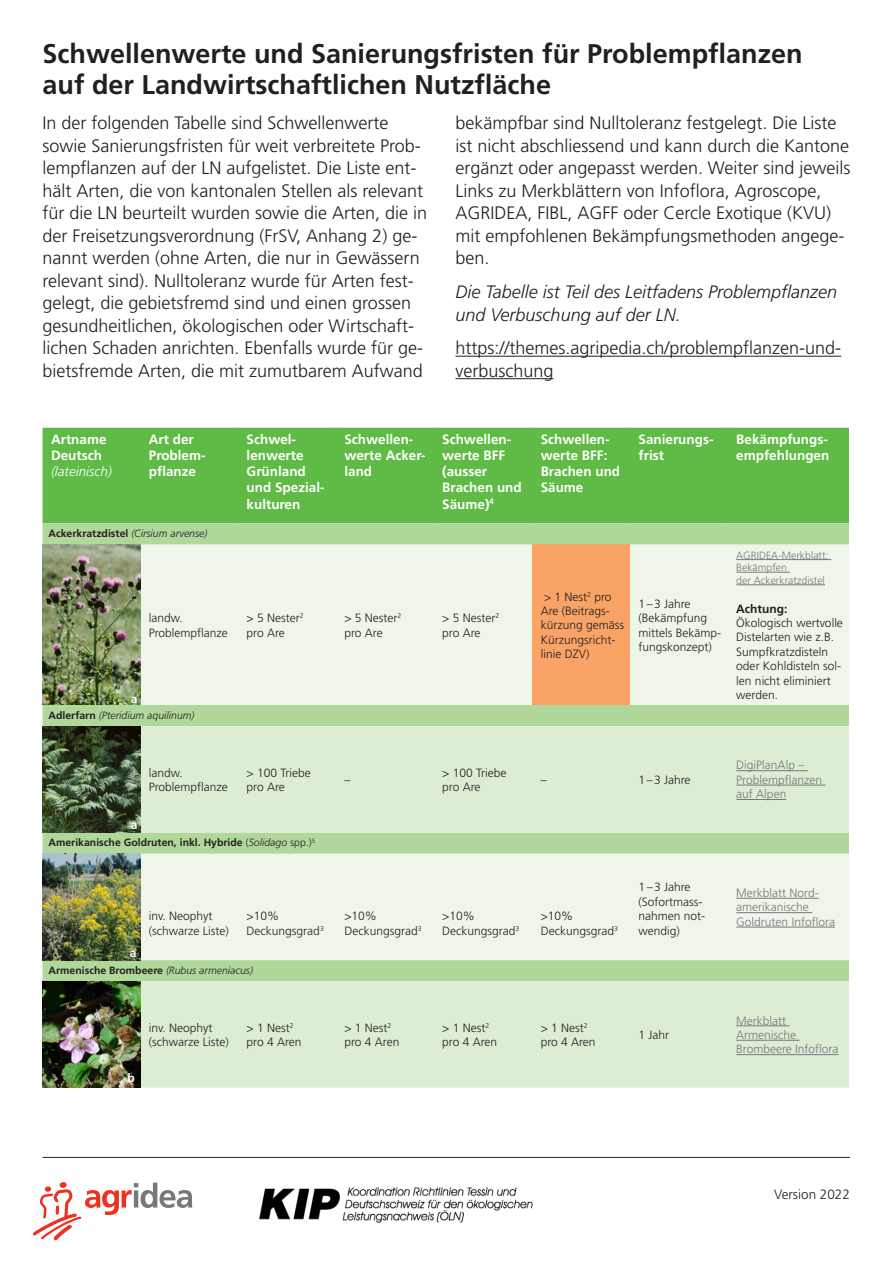
<style>
.page{position:relative;width:893px;height:1263px;background:#fff}
.page>*{position:absolute;margin:0;border:0;box-sizing:border-box;transform-origin:0 0}
.t1{font:700 27px/31.5px "Frutiger LT Pro";color:#231f20}
.t2{font:300 18px/22.5px "Frutiger LT Pro";color:#231f20}
.t3{font:italic 300 18px/22.5px "Frutiger LT Pro";color:#231f20}
.t4{font:700 13.5px/16.2px "Frutiger LT Pro";color:#fff}
.t5{font:300 13.5px "Frutiger LT Pro";color:#231f20}
.Text_in_Tabelle{font:300 12px/14.4px "Frutiger LT Pro";color:#231f20}
.Text_in_Tabelle-2{font:300 12px/14.4px "Frutiger LT Pro";color:#76787b}
.t6{font:700 12px "Frutiger LT Pro";color:#fff}
.text_im_Rahmen{font:700 10.5px "Frutiger LT Pro";color:#231f20}
.Text_in_Tabelle-3{font:300 10.5px/12.6px "Frutiger LT Pro";color:#76787b}
.text_im_Rahmen-2{font:italic 300 10.5px "Frutiger LT Pro";color:#231f20}
.s1{font-weight:300;font-style:italic}
.s2{font-weight:700;font-style:normal}
.s3{font-weight:300}
.s4{font-weight:700}
</style>
<div class="page">
<img style="left:259px;top:1187px;width:274px;height:36px">
<svg style="left:33px;top:1182px;width:159px;height:58px"></svg>
<hr style="left:43px;top:1157px;width:807px;height:1px;background:#231f20">
<div style="left:43px;top:428px;width:806px;height:95px;background:#60bb46"></div>
<svg style="left:43px;top:523px;width:806px;height:22px;background:#b2d89c"></svg>
<svg style="left:43px;top:545px;width:806px;height:181px;background:#e3f1dc"></svg>
<div style="left:532px;top:545px;width:98px;height:160px;background:#f9a366"></div>
<svg style="left:43px;top:726px;width:806px;height:362px;background:#dbecd2"></svg>
<hr style="left:336px;top:428px;width:1px;height:95px;background:#60bb46">
<hr style="left:433px;top:428px;width:1px;height:95px;background:#60bb46">
<hr style="left:532px;top:428px;width:1px;height:95px;background:#60bb46">
<hr style="left:630px;top:428px;width:1px;height:95px;background:#60bb46">
<hr style="left:727px;top:428px;width:1px;height:95px;background:#60bb46">
<hr style="left:238px;top:428px;width:1px;height:95px;background:#60bb46">
<img style="left:43px;top:545px;width:97px;height:160px">
<hr style="left:736px;top:559px;width:95px;height:1px;background:#76787b">
<hr style="left:736px;top:572px;width:54px;height:1px;background:#76787b">
<hr style="left:736px;top:584px;width:89px;height:1px;background:#76787b">
<img style="left:43px;top:726px;width:97px;height:106px">
<hr style="left:736px;top:770px;width:72px;height:1px;background:#76787b">
<hr style="left:736px;top:785px;width:89px;height:1px;background:#76787b">
<hr style="left:736px;top:799px;width:50px;height:1px;background:#76787b">
<img style="left:43px;top:854px;width:97px;height:106px">
<hr style="left:736px;top:898px;width:83px;height:1px;background:#76787b">
<hr style="left:736px;top:912px;width:76px;height:1px;background:#76787b">
<hr style="left:736px;top:927px;width:99px;height:1px;background:#76787b">
<img style="left:43px;top:981px;width:97px;height:107px">
<hr style="left:736px;top:1025px;width:54px;height:1px;background:#76787b">
<hr style="left:736px;top:1040px;width:64px;height:1px;background:#76787b">
<hr style="left:736px;top:1054px;width:103px;height:1px;background:#76787b">
<hr style="left:455px;top:356px;width:386px;height:1px;background:#231f20">
<hr style="left:455px;top:378px;width:98px;height:1px;background:#231f20">
<p class="t1" style="left:43px;top:37px;width:762px">Schwellenwerte und Sanierungsfristen für Problempflanzen auf der Landwirtschaftlichen Nutzfläche</p>
<p class="t2" style="left:43px;top:112px;width:386px">In der folgenden Tabelle sind Schwellenwerte sowie Sanierungsfristen für weit verbreitete Prob&shy;lempflanzen auf der LN aufgelistet. Die Liste ent&shy;hält Arten, die von kantonalen Stellen als relevant für die LN beurteilt wurden sowie die Arten, die in der Freisetzungsverordnung (FrSV, Anhang 2) ge&shy;nannt werden (ohne Arten, die nur in Gewässern relevant sind). Nulltoleranz wurde für Arten fest&shy;gelegt, die gebietsfremd sind und einen grossen gesundheitlichen, ökologischen oder Wirtschaft&shy;lichen Schaden anrichten. Ebenfalls wurde für ge&shy;bietsfremde Arten, die mit zumutbarem Aufwand</p>
<p class="t2" style="left:455px;top:112px;width:396px">bekämpfbar sind Nulltoleranz festgelegt. Die Liste ist nicht abschliessend und kann durch die Kantone ergänzt oder angepasst werden. Weiter sind jeweils Links zu Merkblättern von Infoflora, Agroscope, AGRIDEA, FIBL, AGFF oder Cercle Exotique (KVU) mit empfohlenen Bekämpfungsmethoden angege&shy;ben.</p>
<p class="t3" style="left:455px;top:281px;width:383px">Die Tabelle ist Teil des Leitfadens Problempflanzen und Verbuschung auf der LN.</p>
<p class="t2" style="left:455px;top:337px;width:387px">https://themes.agripedia.ch/problempflanzen-und&shy;verbuschung</p>
<p class="t4" style="left:51px;top:431px;width:62px">Artname<br>Deutsch <span class="s1">(lateinisch)</span></p>
<p class="t4" style="left:149px;top:431px;width:58px">Art der<br>Problem&shy;pflanze</p>
<p class="t4" style="left:247px;top:431px;width:80px">Schwel&shy;lenwerte<br>Grünland und Spezial&shy;kulturen</p>
<p class="t4" style="left:344px;top:431px;width:83px">Schwellen&shy;werte Acker&shy;land</p>
<p class="t4" style="left:442px;top:431px;width:81px">Schwellen&shy;werte BFF (ausser<br>Brachen und<br>Säume)<sup>4</sup></p>
<p class="t4" style="left:541px;top:431px;width:81px">Schwellen&shy;werte BFF:<br>Brachen und<br>Säume</p>
<p class="t4" style="left:638px;top:431px;width:77px">Sanierungs&shy;frist</p>
<p class="t4" style="left:736px;top:431px;width:95px">Bekämpfungs&shy;empfehlungen</p>
<p class="text_im_Rahmen" style="left:49px;top:527px;width:160px">Ackerkratzdistel <span class="s1">(Cirsium arvense)</span></p>
<p class="Text_in_Tabelle" style="left:149px;top:611px;width:81px">landw.<br>Problempflanze</p>
<p class="Text_in_Tabelle" style="left:247px;top:611px;width:59px">&gt; 5 Nester<sup>2 </sup>pro Are</p>
<p class="Text_in_Tabelle" style="left:344px;top:611px;width:59px">&gt; 5 Nester<sup>2 </sup>pro Are</p>
<p class="Text_in_Tabelle" style="left:442px;top:611px;width:59px">&gt; 5 Nester<sup>2 </sup>pro Are</p>
<p class="t6" style="left:131px;top:691px;width:8px">a</p>
<p class="text_im_Rahmen-2" style="left:49px;top:709px;width:148px"><span class="s2">Adlerfarn</span> (Pteridium aquilinum)</p>
<p class="t6" style="left:131px;top:817px;width:8px">a</p>
<p class="Text_in_Tabelle" style="left:149px;top:765px;width:81px">landw.<br>Problempflanze</p>
<p class="Text_in_Tabelle" style="left:247px;top:765px;width:66px">&gt; 100 Triebe pro Are</p>
<p class="text_im_Rahmen" style="left:49px;top:836px;width:268px">Amerikanische Goldruten, inkl. Hybride <span class="s3">(</span><span class="s1">Solidago</span> <span class="s3">spp.)</span><sup>5</sup></p>
<p class="Text_in_Tabelle" style="left:344px;top:773px;width:7px">–</p>
<p class="Text_in_Tabelle" style="left:442px;top:765px;width:66px">&gt; 100 Triebe pro Are</p>
<p class="Text_in_Tabelle" style="left:541px;top:589px;width:85px">&gt; 1 Nest<sup>2</sup> pro<br>Are (Beitrags&shy;kürzung gemäss<br>Kürzungsricht&shy;linie DZV)</p>
<p class="Text_in_Tabelle" style="left:638px;top:596px;width:84px">1–3 Jahre (Bekämpfung mittels Bekämp&shy;fungskonzept)</p>
<p class="Text_in_Tabelle-3" style="left:736px;top:549px;width:94px">AGRIDEA-Merkblatt:<br>Bekämpfen<br>der Ackerkratzdistel</p>
<p class="Text_in_Tabelle" style="left:736px;top:601px;width:108px"><span class="s4">Achtung:<br></span>Ökologisch wertvolle<br>Distelarten wie z.B.<br>Sumpfkratzdisteln oder Kohldisteln sol&shy;len nicht eliminiert werden.</p>
<p class="Text_in_Tabelle" style="left:541px;top:773px;width:7px">–</p>
<p class="Text_in_Tabelle" style="left:638px;top:773px;width:54px">1–3 Jahre</p>
<p class="Text_in_Tabelle-2" style="left:736px;top:758px;width:87px">DigiPlanAlp –<br>Problempflanzen auf Alpen</p>
<p class="t6" style="left:130px;top:945px;width:8px">a</p>
<p class="Text_in_Tabelle" style="left:149px;top:909px;width:81px">inv. Neophyt (schwarze Liste)</p>
<p class="Text_in_Tabelle" style="left:247px;top:909px;width:79px">&gt;10%<br>Deckungsgrad<sup>3</sup></p>
<p class="Text_in_Tabelle" style="left:344px;top:909px;width:79px">&gt;10%<br>Deckungsgrad<sup>3</sup></p>
<p class="Text_in_Tabelle" style="left:442px;top:909px;width:79px">&gt;10%<br>Deckungsgrad<sup>3</sup></p>
<p class="Text_in_Tabelle" style="left:541px;top:909px;width:79px">&gt;10%<br>Deckungsgrad<sup>3</sup></p>
<p class="text_im_Rahmen" style="left:49px;top:964px;width:206px">Armenische Brombeere <span class="s1">(Rubus armeniacus)</span></p>
<p class="Text_in_Tabelle" style="left:638px;top:880px;width:68px">1–3 Jahre (Sofortmass&shy;nahmen not&shy;wendig)</p>
<p class="Text_in_Tabelle-2" style="left:736px;top:886px;width:100px">Merkblatt Nord&shy;amerikanische<br>Goldruten Infoflora</p>
<p class="t6" style="left:127px;top:1071px;width:9px">b</p>
<p class="Text_in_Tabelle" style="left:149px;top:1020px;width:81px">inv. Neophyt (schwarze Liste)</p>
<p class="Text_in_Tabelle" style="left:247px;top:1020px;width:56px">&gt; 1 Nest<sup>2 </sup>pro 4 Aren</p>
<p class="Text_in_Tabelle" style="left:344px;top:1020px;width:56px">&gt; 1 Nest<sup>2 </sup>pro 4 Aren</p>
<p class="Text_in_Tabelle" style="left:442px;top:1020px;width:56px">&gt; 1 Nest<sup>2 </sup>pro 4 Aren</p>
<p class="Text_in_Tabelle" style="left:541px;top:1020px;width:56px">&gt; 1 Nest<sup>2 </sup>pro 4 Aren</p>
<p class="Text_in_Tabelle" style="left:638px;top:1028px;width:32px">1 Jahr</p>
<p class="Text_in_Tabelle-2" style="left:736px;top:1013px;width:104px">Merkblatt<br>Armenische<br>Brombeere Infoflora</p>
<p class="t5" style="left:774px;top:1186px;width:77px">Version 2022</p>
</div>
